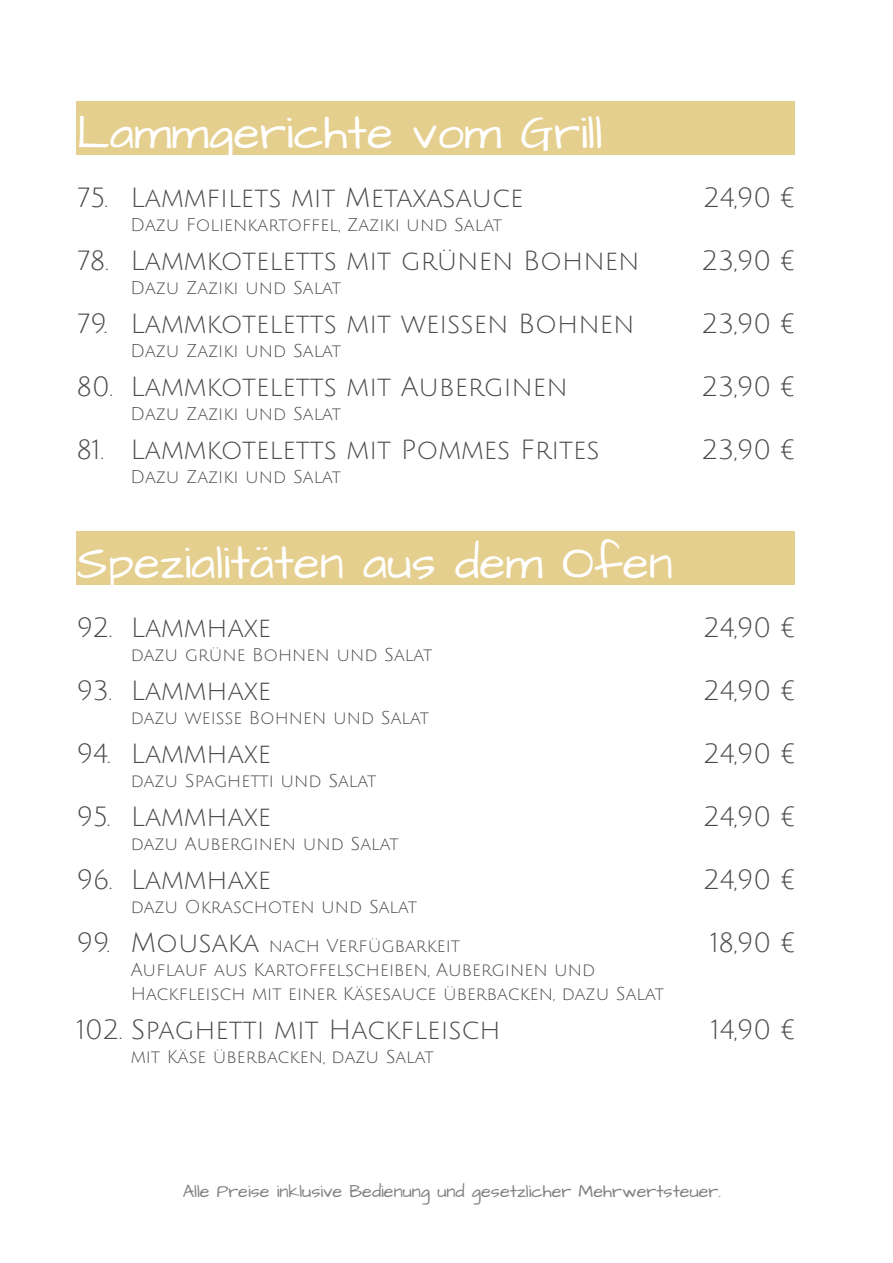
<style>
.page{position:relative;width:893px;height:1263px;background:#fff}
.page>*{position:absolute;margin:0;border:0;box-sizing:border-box;transform-origin:0 0}
.t1{font:48px "Architects Daughter";color:#fff}
.t2{font:27px "Julius Sans One";color:#4a4a49}
.t3{font:18px/24px "Julius Sans One";color:#4a4a49}
.t4{font:18px "Architects Daughter";color:#818080}
.s1{font-size:27px}
</style>
<div class="page">
<div style="left:77px;top:101px;width:718px;height:53px;background:#e5cf8f"></div>
<div style="left:77px;top:531px;width:718px;height:53px;background:#e5cf8f"></div>
<h1 class="t1" style="left:77px;top:101px;width:528px">Lammgerichte vom Grill</h1>
<h2 class="t2" style="left:77px;top:184px;width:448px">75. Lammfilets mit Metaxasauce</h2>
<p class="t3" style="left:131px;top:214px;width:373px">Dazu Folienkartoffel, Zaziki und Salat</p>
<h2 class="t2" style="left:77px;top:247px;width:565px">78. Lammkoteletts mit grünen Bohnen</h2>
<p class="t3" style="left:131px;top:277px;width:212px">Dazu Zaziki und Salat</p>
<h2 class="t2" style="left:77px;top:310px;width:560px">79. Lammkoteletts mit weißen Bohnen</h2>
<p class="t3" style="left:131px;top:340px;width:212px">Dazu Zaziki und Salat</p>
<h2 class="t2" style="left:77px;top:373px;width:493px">80. Lammkoteletts mit Auberginen</h2>
<p class="t3" style="left:131px;top:403px;width:212px">Dazu Zaziki und Salat</p>
<h2 class="t2" style="left:77px;top:436px;width:524px">81. Lammkoteletts mit Pommes Frites</h2>
<p class="t3" style="left:131px;top:466px;width:212px">Dazu Zaziki und Salat</p>
<h1 class="t1" style="left:77px;top:531px;width:598px">Spezialitäten aus dem Ofen</h1>
<h2 class="t2" style="left:77px;top:614px;width:196px">92. Lammhaxe</h2>
<p class="t3" style="left:131px;top:644px;width:303px">dazu grüne Bohnen und Salat</p>
<h2 class="t2" style="left:77px;top:677px;width:196px">93. Lammhaxe</h2>
<p class="t3" style="left:131px;top:707px;width:300px">dazu weiße Bohnen und Salat</p>
<h2 class="t2" style="left:77px;top:740px;width:196px">94. Lammhaxe</h2>
<p class="t3" style="left:131px;top:770px;width:247px">dazu Spaghetti und Salat</p>
<h2 class="t2" style="left:77px;top:803px;width:196px">95. Lammhaxe</h2>
<p class="t3" style="left:131px;top:833px;width:269px">dazu Auberginen und Salat</p>
<h2 class="t2" style="left:77px;top:866px;width:196px">96. Lammhaxe</h2>
<p class="t3" style="left:131px;top:896px;width:288px">dazu Okraschoten und Salat</p>
<p class="t3" style="left:131px;top:935px;width:535px;text-indent:-54px"><span class="s1">99. Mousaka</span> nach Verfügbarkeit<br>Auflauf aus Kartoffelscheiben, Auberginen und<br>Hackfleisch mit einer Käsesauce überbacken, dazu Salat</p>
<h2 class="t2" style="left:77px;top:1016px;width:426px">102. Spaghetti mit Hackfleisch</h2>
<p class="t3" style="left:131px;top:1046px;width:305px">mit Käse überbacken, dazu Salat</p>
<h2 class="t2" style="left:703px;top:184px;width:94px">24,90 €</h2>
<h2 class="t2" style="left:702px;top:247px;width:95px">23,90 €</h2>
<h2 class="t2" style="left:702px;top:310px;width:95px">23,90 €</h2>
<h2 class="t2" style="left:702px;top:373px;width:95px">23,90 €</h2>
<h2 class="t2" style="left:702px;top:436px;width:95px">23,90 €</h2>
<h2 class="t2" style="left:703px;top:614px;width:94px">24,90 €</h2>
<h2 class="t2" style="left:703px;top:677px;width:94px">24,90 €</h2>
<h2 class="t2" style="left:703px;top:740px;width:94px">24,90 €</h2>
<h2 class="t2" style="left:703px;top:803px;width:94px">24,90 €</h2>
<h2 class="t2" style="left:703px;top:866px;width:94px">24,90 €</h2>
<h2 class="t2" style="left:710px;top:929px;width:86px">18,90 €</h2>
<h2 class="t2" style="left:711px;top:1016px;width:85px">14,90 €</h2>
<p class="t4" style="left:183px;top:1179px;width:540px">Alle Preise inklusive Bedienung und gesetzlicher Mehrwertsteuer.</p>
</div>
